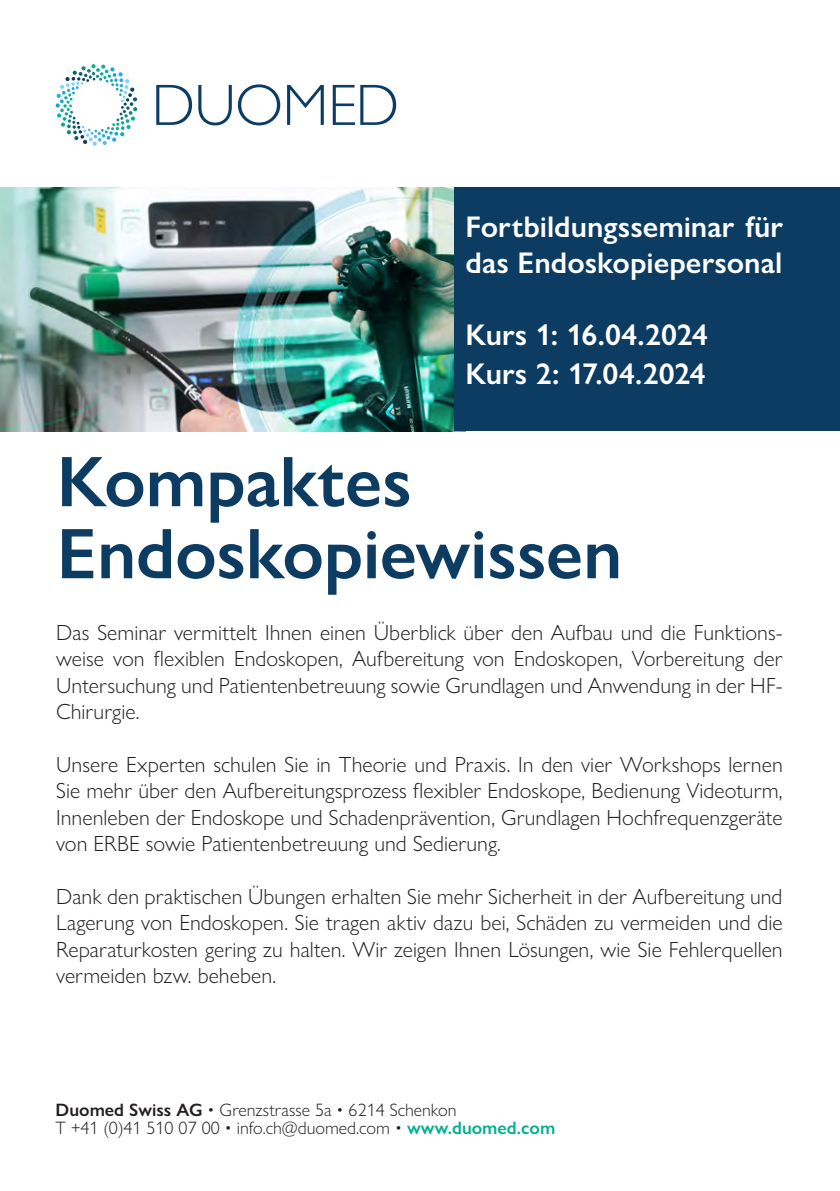
<style>
.page{position:relative;width:840px;height:1191px;background:#fff}
.page>*{position:absolute;margin:0;border:0;box-sizing:border-box;transform-origin:0 0}
.t1{font:600 72px "Gill Sans Nova";letter-spacing:-.005em;color:#0d3c63}
.Grüne_Headline{font:600 30px/36px "Gill Sans Nova";color:#fff}
.t2{font:300 22px/26.4px "Gill Sans Nova";color:#231f20;text-align:justify}
.t3{font:300 18px "Gill Sans Nova";color:#231f20}
.s1{font-weight:600}
.s2{font-weight:600;color:#01af8f}
</style>
<div class="page">
<img style="left:0;top:187px;width:454px;height:244px">
<div style="left:454px;top:187px;width:385px;height:244px;background:#0d3c63"></div>
<svg style="left:56px;top:64px;width:81px;height:82px"></svg>
<svg style="left:156px;top:84px;width:240px;height:41px"></svg>
<p class="Grüne_Headline" style="left:465px;top:209px;width:319px">Fortbildungsseminar für das Endoskopiepersonal</p>
<p class="Grüne_Headline" style="left:465px;top:317px;width:244px">Kurs 1: 16.04.2024</p>
<p class="Grüne_Headline" style="left:465px;top:356px;width:242px">Kurs 2: 17.04.2024</p>
<p class="t1" style="left:57px;top:437px;width:356px">Kompaktes</p>
<p class="t1" style="left:57px;top:509px;width:566px">Endoskopiewissen</p>
<p class="t2" style="left:56px;top:619px;width:727px">Das Seminar vermittelt Ihnen einen Überblick über den Aufbau und die Funktions&shy;weise von flexiblen Endoskopen, Aufbereitung von Endoskopen, Vorbereitung der Untersuchung und Patientenbetreuung sowie Grundlagen und Anwendung in der HF-Chirurgie.</p>
<p class="t2" style="left:56px;top:751px;width:727px">Unsere Experten schulen Sie in Theorie und Praxis. In den vier Workshops lernen Sie mehr über den Aufbereitungsprozess flexibler Endoskope, Bedienung Videoturm, Innenleben der Endoskope und Schadenprävention, Grundlagen Hochfrequenzgeräte von ERBE sowie Patientenbetreuung und Sedierung.</p>
<p class="t2" style="left:56px;top:883px;width:727px">Dank den praktischen Übungen erhalten Sie mehr Sicherheit in der Aufbereitung und Lagerung von Endoskopen. Sie tragen aktiv dazu bei, Schäden zu vermeiden und die Reparaturkosten gering zu halten. Wir zeigen Ihnen Lösungen, wie Sie Fehlerquellen vermeiden bzw. beheben.</p>
<p class="t3" style="left:56px;top:1099px;width:402px"><span class="s1">Duomed Swiss AG</span> • Grenzstrasse 5a • 6214 Schenkon</p>
<p class="t3" style="left:56px;top:1116px;width:501px">T +41 (0)41 510 07 00 • info.ch@duomed.com • <span class="s2">www.duomed.com</span></p>
</div>
